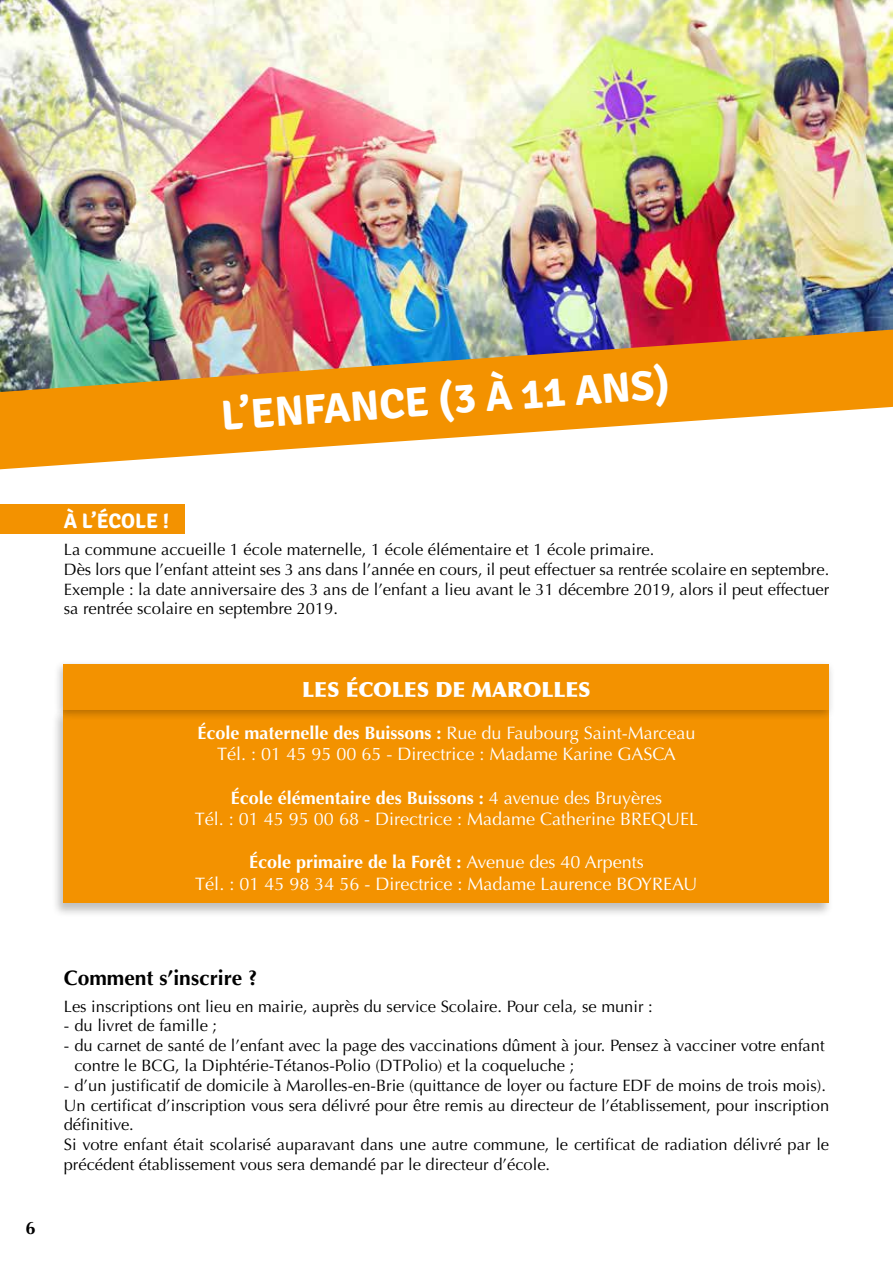
<style>
.page{position:relative;width:893px;height:1263px;background:#fff}
.page>*{position:absolute;margin:0;border:0;box-sizing:border-box;transform-origin:0 0}
.t1{font:700 42px "Signika";color:#fff}
.t2{font:900 21px "Optima";color:#fff}
.t3{font:700 21px "Optima";color:#000}
.t4{font:700 21px "Signika";color:#fff}
.t5{font:18px/21.6px "Optima";color:#fff;text-align:center}
.t6{font:700 18px "Optima";color:#000}
.t7{font:16.5px/19.8px "Optima";color:#000}
.s1{font-weight:700}
</style>
<div class="page">
<div style="left:0;top:504px;width:184px;height:30px;background:#f39200"></div>
<img style="left:0;top:0;width:893px;height:330px">
<img style="left:0;top:330px;width:893px;height:139px">
<div style="left:51px;top:708px;width:782px;height:210px;background:#000;opacity:.25"></div>
<div style="left:64px;top:709px;width:765px;height:194px;background:#f39200"></div>
<div style="left:53px;top:659px;width:782px;height:63px;background:#000;opacity:.25"></div>
<div style="left:64px;top:664px;width:765px;height:46px;background:#f39200"></div>
<hr style="left:892px;top:39px;width:1px;height:30px;background:#f39200">
<h1 class="t1" style="left:219px;top:390px;width:451px;rotate:-4deg">L’ENFANCE (3 À 11 ANS)</h1>
<p class="t4" style="left:64px;top:508px;width:107px">À L’ÉCOLE !</p>
<p class="t7" style="left:64px;top:540px;width:767px">La commune accueille 1 école maternelle, 1 école élémentaire et 1 école primaire.<br>Dès lors que l’enfant atteint ses 3 ans dans l’année en cours, il peut effectuer sa rentrée scolaire en septembre.<br>Exemple : la date anniversaire des 3 ans de l’enfant a lieu avant le 31 décembre 2019, alors il peut effectuer sa rentrée scolaire en septembre 2019.</p>
<p class="t2" style="left:302px;top:677px;width:290px">LES ÉCOLES DE MAROLLES</p>
<p class="t5" style="left:197px;top:722px;width:499px"><span class="s1">École maternelle des Buissons :</span> Rue du Faubourg Saint-Marceau<br>Tél. : 01 45 95 00 65 - Directrice : Madame Karine GASCA</p>
<p class="t5" style="left:195px;top:787px;width:505px"><span class="s1">École élémentaire des Buissons :</span> 4 avenue des Bruyères<br>Tél. : 01 45 95 00 68 - Directrice : Madame Catherine BREQUEL</p>
<p class="t5" style="left:195px;top:852px;width:504px"><span class="s1">École primaire de la Forêt :</span> Avenue des 40 Arpents<br>Tél. : 01 45 98 34 56 - Directrice : Madame Laurence BOYREAU</p>
<p class="t6" style="left:26px;top:1218px;width:12px">6</p>
<p class="t3" style="left:64px;top:965px;width:195px">Comment s’inscrire ?</p>
<p class="t7" style="left:64px;top:996px;width:590px">Les inscriptions ont lieu en mairie, auprès du service Scolaire. Pour cela, se munir :</p>
<p class="t7" style="left:64px;top:1016px;width:155px">- du livret de famille ;</p>
<p class="t7" style="left:74px;top:1036px;width:752px;text-indent:-11px">- du carnet de santé de l’enfant avec la page des vaccinations dûment à jour. Pensez à vacciner votre enfant contre le BCG, la Diphtérie-Tétanos-Polio (DTPolio) et la coqueluche ;</p>
<p class="t7" style="left:64px;top:1075px;width:767px">- d’un justificatif de domicile à Marolles-en-Brie (quittance de loyer ou facture EDF de moins de trois mois).<br>Un certificat d’inscription vous sera délivré pour être remis au directeur de l’établissement, pour inscription définitive.<br>Si votre enfant était scolarisé auparavant dans une autre commune, le certificat de radiation délivré par le précédent établissement vous sera demandé par le directeur d’école.</p>
</div>
